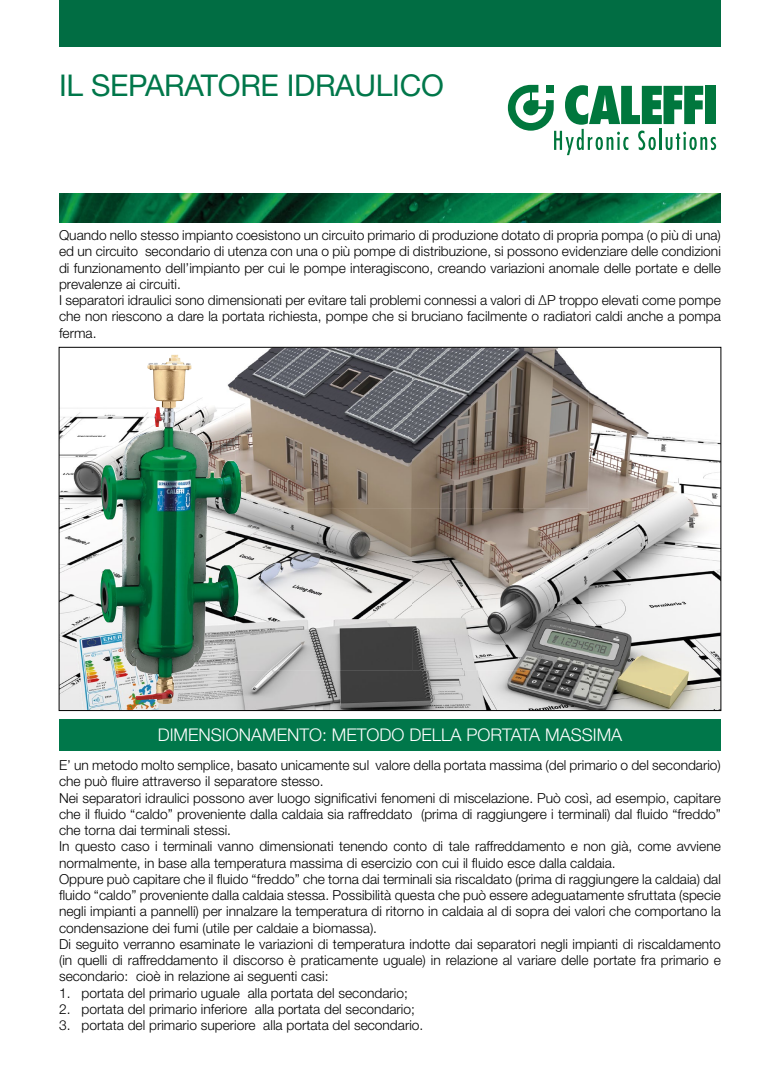
<style>
.page{position:relative;width:780px;height:1088px;background:#fff}
.page>*{position:absolute;margin:0;border:0;box-sizing:border-box;transform-origin:0 0}
.t1{font:30px "Helvetica Neue LT Std";letter-spacing:-.01em;color:#00774a}
.t2{font:300 17.5px "Helvetica Neue LT Std";color:#fff}
.t3{font:300 13.75px/16.2px "Helvetica Neue LT Std";color:#000}
</style>
<div class="page">
<svg style="left:508px;top:85px;width:208px;height:70px"></svg>
<img style="left:59px;top:193px;width:661px;height:29px">
<div style="left:59px;top:0;width:661px;height:47px;background:#016d43"></div>
<div style="left:59px;top:719px;width:661px;height:31px;background:#00774a"></div>
<img style="left:61px;top:349px;width:658px;height:360px">
<img style="left:100px;top:355px;width:139px;height:349px">
<h1 class="t1" style="left:59px;top:67px;width:386px">IL SEPARATORE IDRAULICO</h1>
<p class="t3" style="left:59px;top:227px;width:663px">Quando nello stesso impianto coesistono un circuito primario di produzione dotato di propria pompa (o più di una) ed un circuito secondario di utenza con una o più pompe di distribuzione, si possono evidenziare delle condizioni di funzionamento dell’impianto per cui le pompe interagiscono, creando variazioni anomale delle portate e delle prevalenze ai circuiti.<br>I separatori idraulici sono dimensionati per evitare tali problemi connessi a valori di ΔP troppo elevati come pompe che non riescono a dare la portata richiesta, pompe che si bruciano facilmente o radiatori caldi anche a pompa ferma.</p>
<p class="t2" style="left:158px;top:724px;width:466px">DIMENSIONAMENTO: METODO DELLA PORTATA MASSIMA</p>
<p class="t3" style="left:59px;top:757px;width:663px">E’ un metodo molto semplice, basato unicamente sul valore della portata massima (del primario o del secondario) che può fluire attraverso il separatore stesso.<br>Nei separatori idraulici possono aver luogo significativi fenomeni di miscelazione. Può così, ad esempio, capitare che il fluido “caldo” proveniente dalla caldaia sia raffreddato (prima di raggiungere i terminali) dal fluido “freddo” che torna dai terminali stessi.<br>In questo caso i terminali vanno dimensionati tenendo conto di tale raffreddamento e non già, come avviene normalmente, in base alla temperatura massima di esercizio con cui il fluido esce dalla caldaia.<br>Oppure può capitare che il fluido “freddo” che torna dai terminali sia riscaldato (prima di raggiungere la caldaia) dal fluido “caldo” proveniente dalla caldaia stessa. Possibilità questa che può essere adeguatamente sfruttata (specie negli impianti a pannelli) per innalzare la temperatura di ritorno in caldaia al di sopra dei valori che comportano la condensazione dei fumi (utile per caldaie a biomassa).<br>Di seguito verranno esaminate le variazioni di temperatura indotte dai separatori negli impianti di riscaldamento (in quelli di raffreddamento il discorso è praticamente uguale) in relazione al variare delle portate fra primario e secondario: cioè in relazione ai seguenti casi:</p>
<p class="t3" style="left:59px;top:984px;width:350px">1. portata del primario uguale alla portata del secondario;</p>
<p class="t3" style="left:59px;top:1000px;width:357px">2. portata del primario inferiore alla portata del secondario;</p>
<p class="t3" style="left:59px;top:1017px;width:366px">3. portata del primario superiore alla portata del secondario.</p>
</div>
